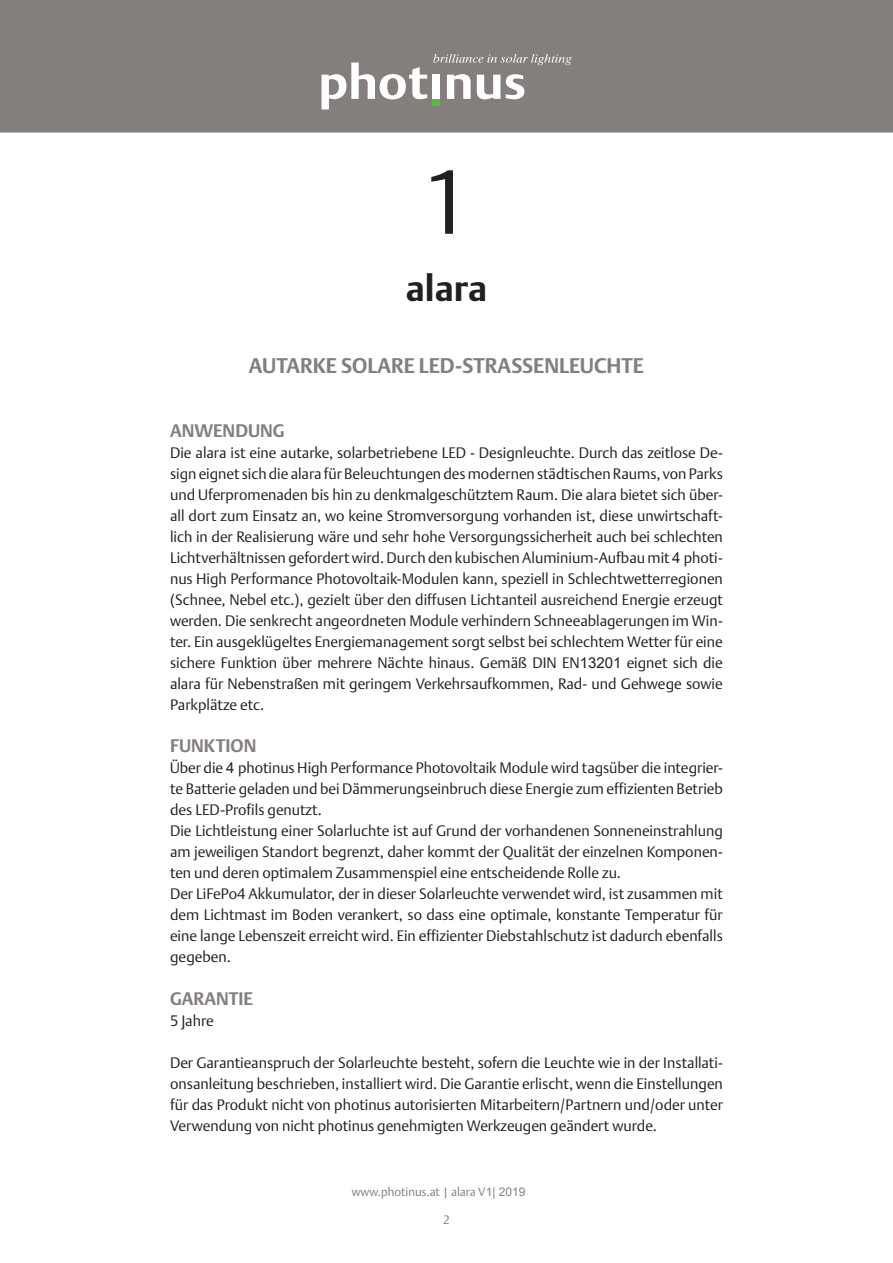
<style>
.page{position:relative;width:893px;height:1263px;background:#fff}
.page>*{position:absolute;margin:0;border:0;box-sizing:border-box;transform-origin:0 0}
.t1{font:300 89.1px "DTL Argo T";color:#231f20}
.t2{font:700 36px "DTL Argo ST";color:#231f20}
.t3{font:700 21px "DTL Argo ST";color:#847f7d}
.t4{font:700 18px "DTL Argo ST";color:#847f7d}
.t5{font:300 15px/21px "DTL Argo T";color:#231f20;text-align:justify}
.t6{font:300 12px "DTL Argo T";color:#847f7d}
.s1{font-family:"Arial";font-weight:400}
</style>
<div class="page">
<div style="left:0;top:0;width:893px;height:133px;background:#847f7d;border:2px solid #847f7d"></div>
<svg style="left:322px;top:63px;width:105px;height:46px"></svg>
<div style="left:432px;top:75px;width:7px;height:24px;background:#fff"></div>
<svg style="left:447px;top:74px;width:24px;height:25px"></svg>
<svg style="left:477px;top:75px;width:23px;height:24px"></svg>
<svg style="left:506px;top:74px;width:18px;height:25px"></svg>
<div style="left:432px;top:99px;width:7px;height:7px;background:#59ba47"></div>
<svg style="left:433px;top:54px;width:139px;height:11px"></svg>
<p class="t1" style="left:422px;top:149px;width:51px">1</p>
<p class="t2" style="left:406px;top:267px;width:83px">alara</p>
<p class="t3" style="left:249px;top:353px;width:397px">AUTARKE SOLARE LED-STRASSENLEUCHTE</p>
<p class="t4" style="left:170px;top:420px;width:116px">ANWENDUNG</p>
<p class="t5" style="left:170px;top:442px;width:554px">Die alara ist eine autarke, solarbetriebene LED - Designleuchte. Durch das zeitlose De&shy;sign eignet sich die alara für Beleuchtungen des modernen städtischen Raums, von Parks und Uferpromenaden bis hin zu denkmalgeschütztem Raum. Die alara bietet sich über&shy;all dort zum Einsatz an, wo keine Stromversorgung vorhanden ist, diese unwirtschaft&shy;lich in der Realisierung wäre und sehr hohe Versorgungssicherheit auch bei schlechten Lichtverhältnissen gefordert wird. Durch den kubischen Aluminium-Aufbau mit <span class="s1">4</span> photi&shy;nus High Performance Photovoltaik-Modulen kann, speziell in Schlechtwetterregionen (Schnee, Nebel etc.), gezielt über den diffusen Lichtanteil ausreichend Energie erzeugt werden. Die senkrecht angeordneten Module verhindern Schneeablagerungen im Win&shy;ter. Ein ausgeklügeltes Energiemanagement sorgt selbst bei schlechtem Wetter für eine sichere Funktion über mehrere Nächte hinaus. Gemäß DIN EN<span class="s1">13201</span> eignet sich die alara für Nebenstraßen mit geringem Verkehrsaufkommen, Rad- und Gehwege sowie Parkplätze etc.</p>
<p class="t4" style="left:170px;top:735px;width:88px">FUNKTION</p>
<p class="t5" style="left:170px;top:757px;width:554px">Über die <span class="s1">4</span> photinus High Performance Photovoltaik Module wird tagsüber die integrier&shy;te Batterie geladen und bei Dämmerungseinbruch diese Energie zum effizienten Betrieb des LED-Profils genutzt.</p>
<p class="t5" style="left:170px;top:820px;width:554px">Die Lichtleistung einer Solarluchte ist auf Grund der vorhandenen Sonneneinstrahlung am jeweiligen Standort begrenzt, daher kommt der Qualität der einzelnen Komponen&shy;ten und deren optimalem Zusammenspiel eine entscheidende Rolle zu.</p>
<p class="t5" style="left:170px;top:883px;width:554px">Der LiFePo4 Akkumulator, der in dieser Solarleuchte verwendet wird, ist zusammen mit dem Lichtmast im Boden verankert, so dass eine optimale, konstante Temperatur für eine lange Lebenszeit erreicht wird. Ein effizienter Diebstahlschutz ist dadurch ebenfalls gegeben.</p>
<p class="t4" style="left:170px;top:988px;width:84px">GARANTIE</p>
<p class="t5" style="left:170px;top:1010px;width:45px">5 Jahre</p>
<p class="t5" style="left:170px;top:1052px;width:554px">Der Garantieanspruch der Solarleuchte besteht, sofern die Leuchte wie in der Installati&shy;onsanleitung beschrieben, installiert wird. Die Garantie erlischt, wenn die Einstellungen für das Produkt nicht von photinus autorisierten Mitarbeitern/Partnern und/oder unter Verwendung von nicht photinus genehmigten Werkzeugen geändert wurde.</p>
<p class="t6" style="left:352px;top:1184px;width:175px">www.photinus.at | alara V<span class="s1">1| 2019</span></p>
<p class="t6" style="left:443px;top:1212px;width:8px">2</p>
</div>
